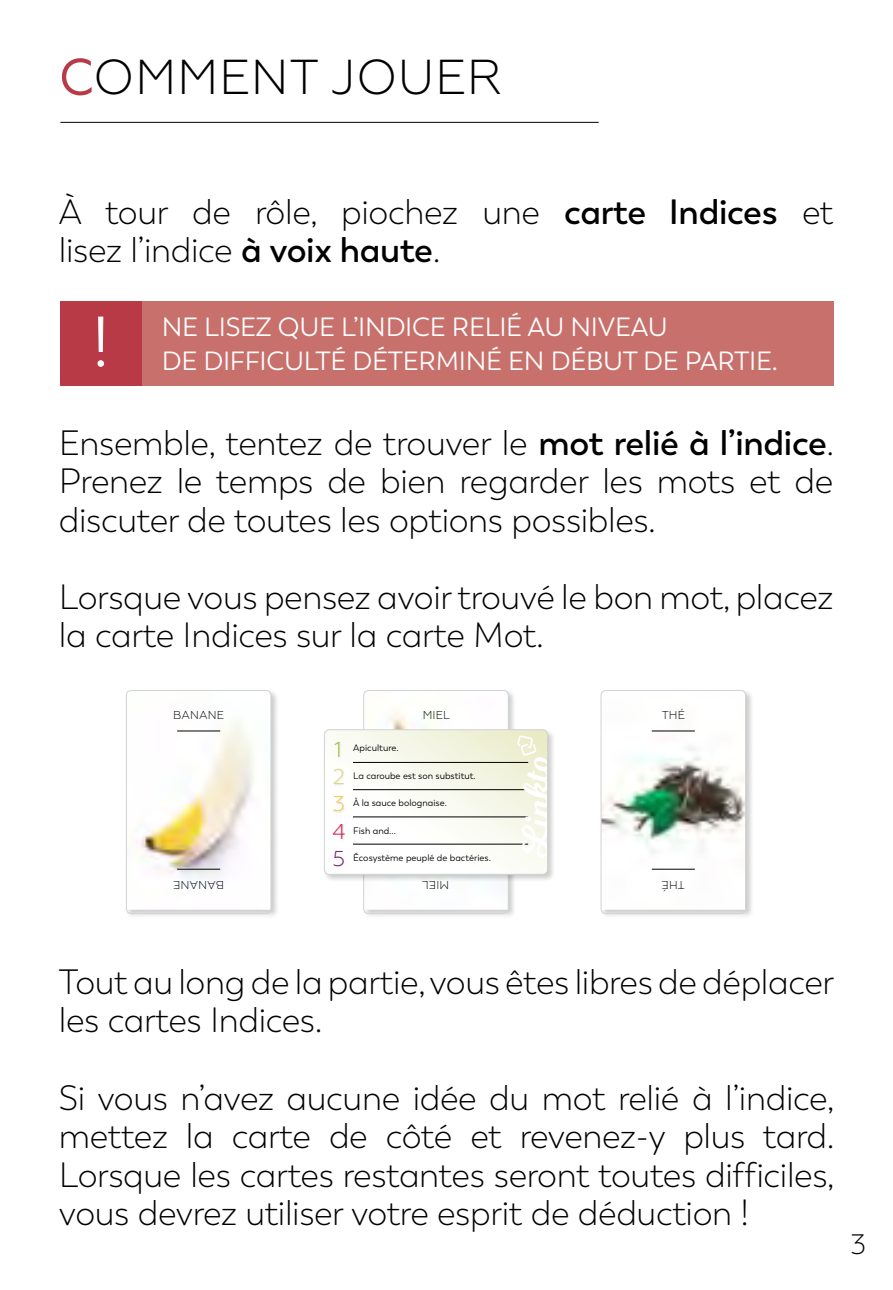
<style>
.page{position:relative;width:893px;height:1290px;background:#fff}
.page>*{position:absolute;margin:0;border:0;box-sizing:border-box;transform-origin:0 0}
.t1{font:300 70px "Geometria";color:#fff}
.t2{font:300 49px "Geometria";letter-spacing:.01em;color:#000}
.t3{font:37.1px "Milkshake";color:#fff}
.t4{font:300 35px/38.5px "Boston";letter-spacing:-.01em;color:#000}
.t5{font:300 28px "Boston";color:#000}
.t6{font:26.25px/33.2px "Boston";letter-spacing:-.01em;color:#fff}
.t7{font:300 21.35px "Geometria";color:#9bc03c}
.t8{font:300 21.35px "Geometria";color:#d7db8b}
.t9{font:300 21.35px "Geometria";color:#f2c742}
.t10{font:300 21.35px "Geometria";color:#da1e4e}
.t11{font:300 21.35px "Geometria";color:#712170}
.t12{font:300 11.55px "Geometria";letter-spacing:.01em;color:#000}
.t13{font:9.45px "Boston";color:#000}
.s1{color:#b73a46}
.s2{font-weight:600}
</style>
<div class="page">
<div style="left:362px;top:689px;width:154px;height:232px;background:#000;opacity:.2"></div>
<img style="left:364px;top:690px;width:144px;height:220px">
<div style="left:364px;top:690px;width:144px;height:224px;border:1px solid #d1d3d4;border-radius:5px"></div>
<div style="left:125px;top:689px;width:154px;height:232px;background:#000;opacity:.2"></div>
<img style="left:126px;top:690px;width:145px;height:220px">
<hr style="left:177px;top:730px;width:43px;height:1px;background:#000">
<hr style="left:177px;top:868px;width:43px;height:2px;background:#000">
<div style="left:126px;top:690px;width:145px;height:224px;border:1px solid #d1d3d4;border-radius:5px"></div>
<div style="left:600px;top:689px;width:153px;height:232px;background:#000;opacity:.2"></div>
<img style="left:601px;top:690px;width:145px;height:220px">
<hr style="left:652px;top:730px;width:43px;height:1px;background:#000">
<hr style="left:652px;top:868px;width:43px;height:2px;background:#000">
<div style="left:601px;top:690px;width:145px;height:224px;border:1px solid #d1d3d4;border-radius:5px"></div>
<div style="left:323px;top:728px;width:232px;height:154px;background:#000;opacity:.2"></div>
<svg style="left:324px;top:730px;width:224px;height:144px"></svg>
<div style="left:324px;top:730px;width:224px;height:144px;border:1px solid #d1d3d4;border-radius:5px"></div>
<svg style="left:62px;top:58px;width:30px;height:38px"></svg>
<hr style="left:60px;top:122px;width:539px;height:1px;background:#000">
<div style="left:60px;top:301px;width:82px;height:84px;background:#b73a46"></div>
<div style="left:142px;top:301px;width:691px;height:84px;background:#c8716c"></div>
<div style="left:99px;top:317px;width:4px;height:34px;border:1px solid #fff"></div>
<svg style="left:98px;top:361px;width:6px;height:5px"></svg>
<h2 class="t2" style="left:59px;top:49px;width:445px"><span class="s1">C</span>OMMENT JOUER</h2>
<p class="t4" style="left:59px;top:193px;width:776px">À tour de rôle, piochez une <span class="s2">carte Indices</span> et lisez l’indice <span class="s2">à voix haute</span>.</p>
<h1 class="t1" style="left:91px;top:301px;width:20px">!</h1>
<p class="t6" style="left:162px;top:311px;width:618px">NE LISEZ QUE L’INDICE RELIÉ AU NIVEAU<br>DE DIFFICULTÉ DÉTERMINÉ EN DÉBUT DE PARTIE.</p>
<p class="t4" style="left:59px;top:424px;width:777px;text-align:justify">Ensemble, tentez de trouver le <span class="s2">mot relié à l’indice</span>.<br>Prenez le temps de bien regarder les mots et de discuter de toutes les options possibles.</p>
<p class="t4" style="left:59px;top:578px;width:776px">Lorsque vous pensez avoir trouvé le bon mot, placez la carte Indices sur la carte Mot.</p>
<p class="t12" style="left:173px;top:708px;width:52px">BANANE</p>
<p class="t12" style="left:224px;top:892px;width:52px;rotate:-180deg">BANANE</p>
<p class="t12" style="left:423px;top:708px;width:29px">MIEL</p>
<p class="t7" style="left:334px;top:737px;width:9px">1</p>
<p class="t8" style="left:333px;top:764px;width:14px">2</p>
<p class="t9" style="left:333px;top:791px;width:14px">3</p>
<p class="t10" style="left:332px;top:819px;width:15px">4</p>
<p class="t11" style="left:332px;top:846px;width:14px">5</p>
<p class="t13" style="left:353px;top:742px;width:47px">Apiculture.</p>
<p class="t13" style="left:353px;top:770px;width:124px">La caroube est son substitut.</p>
<p class="t13" style="left:353px;top:797px;width:95px">À la sauce bolognaise.</p>
<p class="t13" style="left:353px;top:825px;width:44px">Fish and...</p>
<p class="t13" style="left:353px;top:852px;width:139px">Écosystème peuplé de bactéries.</p>
<p class="t12" style="left:449px;top:892px;width:29px;rotate:-180deg">MIEL</p>
<p class="t3" style="left:510px;top:858px;width:103px;rotate:-90deg">Linkto</p>
<p class="t12" style="left:662px;top:708px;width:25px">THÉ</p>
<p class="t12" style="left:685px;top:892px;width:25px;rotate:-180deg">THÉ</p>
<p class="t4" style="left:59px;top:963px;width:777px">Tout au long de la partie, vous êtes libres de déplacer les cartes Indices.</p>
<p class="t4" style="left:59px;top:1078px;width:777px;text-align:justify">Si vous n’avez aucune idée du mot relié à l’indice, mettez la carte de côté et revenez-y plus tard.<br>Lorsque les cartes restantes seront toutes difficiles, vous devrez utiliser votre esprit de déduction !</p>
<p class="t5" style="left:851px;top:1228px;width:17px">3</p>
</div>
